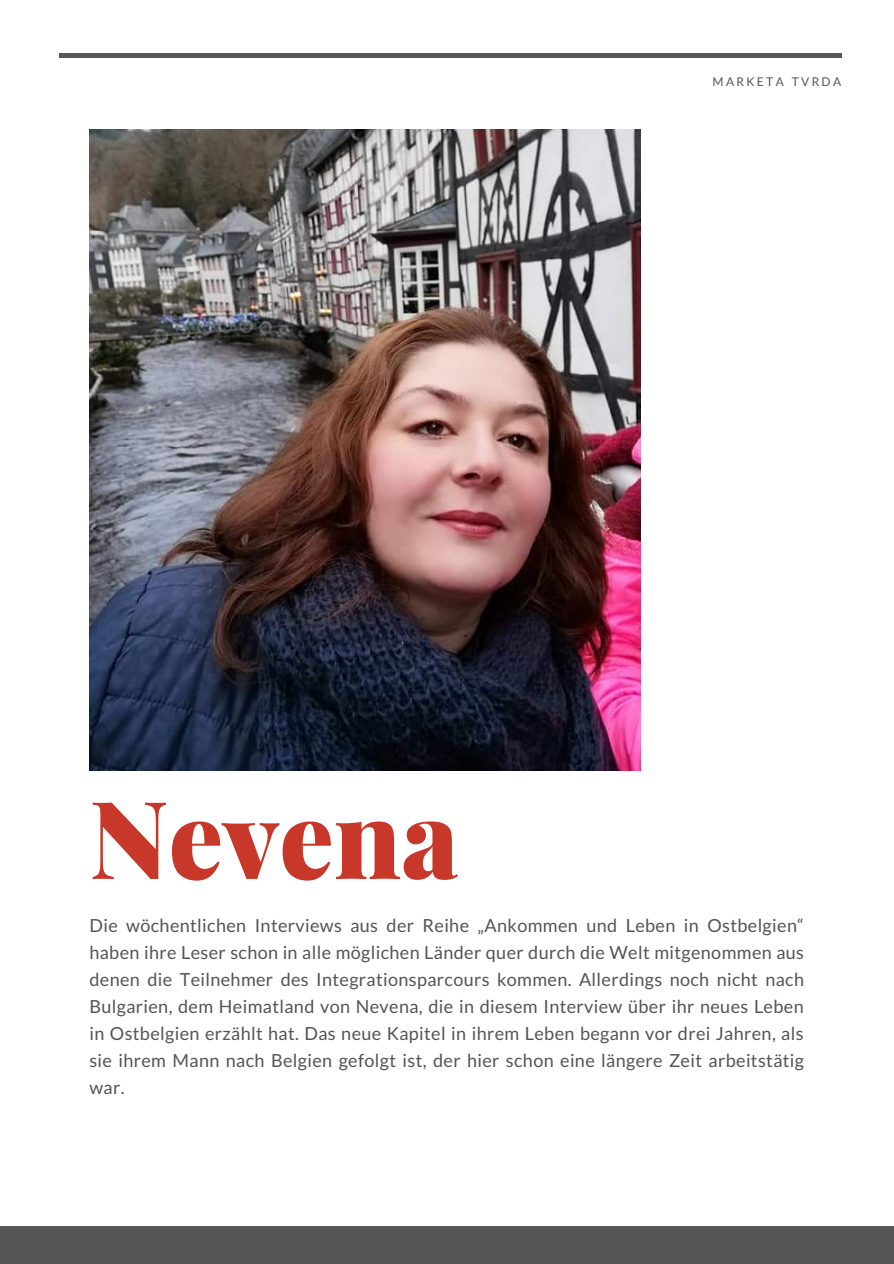
<style>
.page{position:relative;width:894px;height:1264px;background:#fff}
.page>*{position:absolute;margin:0;border:0;box-sizing:border-box;transform-origin:0 0}
.t1{font:900 108.15px "Playfair Display";color:#c8382a}
.t2{font:18px/27px "Lato";letter-spacing:.02em;color:#545454;text-align:justify}
.t3{font:12px "Lato";letter-spacing:.2em;color:#565656}
</style>
<div class="page">
<div style="left:59px;top:53px;width:782px;height:5px;background:#565656"></div>
<div style="left:0;top:1226px;width:893px;height:37px;background:#565656"></div>
<img style="left:89px;top:129px;width:551px;height:641px">
<p class="t3" style="left:712px;top:74px;width:130px">MARKETA TVRDA</p>
<p class="t1" style="left:89px;top:762px;width:370px">Nevena</p>
<p class="t2" style="left:89px;top:911px;width:716px">Die wöchentlichen Interviews aus der Reihe „Ankommen und Leben in Ostbelgien“ haben ihre Leser schon in alle möglichen Länder quer durch die Welt mitgenommen aus denen die Teilnehmer des Integrationsparcours kommen. Allerdings noch nicht nach Bulgarien, dem Heimatland von Nevena, die in diesem Interview über ihr neues Leben in Ostbelgien erzählt hat. Das neue Kapitel in ihrem Leben begann vor drei Jahren, als sie ihrem Mann nach Belgien gefolgt ist, der hier schon eine längere Zeit arbeitstätig war.</p>
</div>
